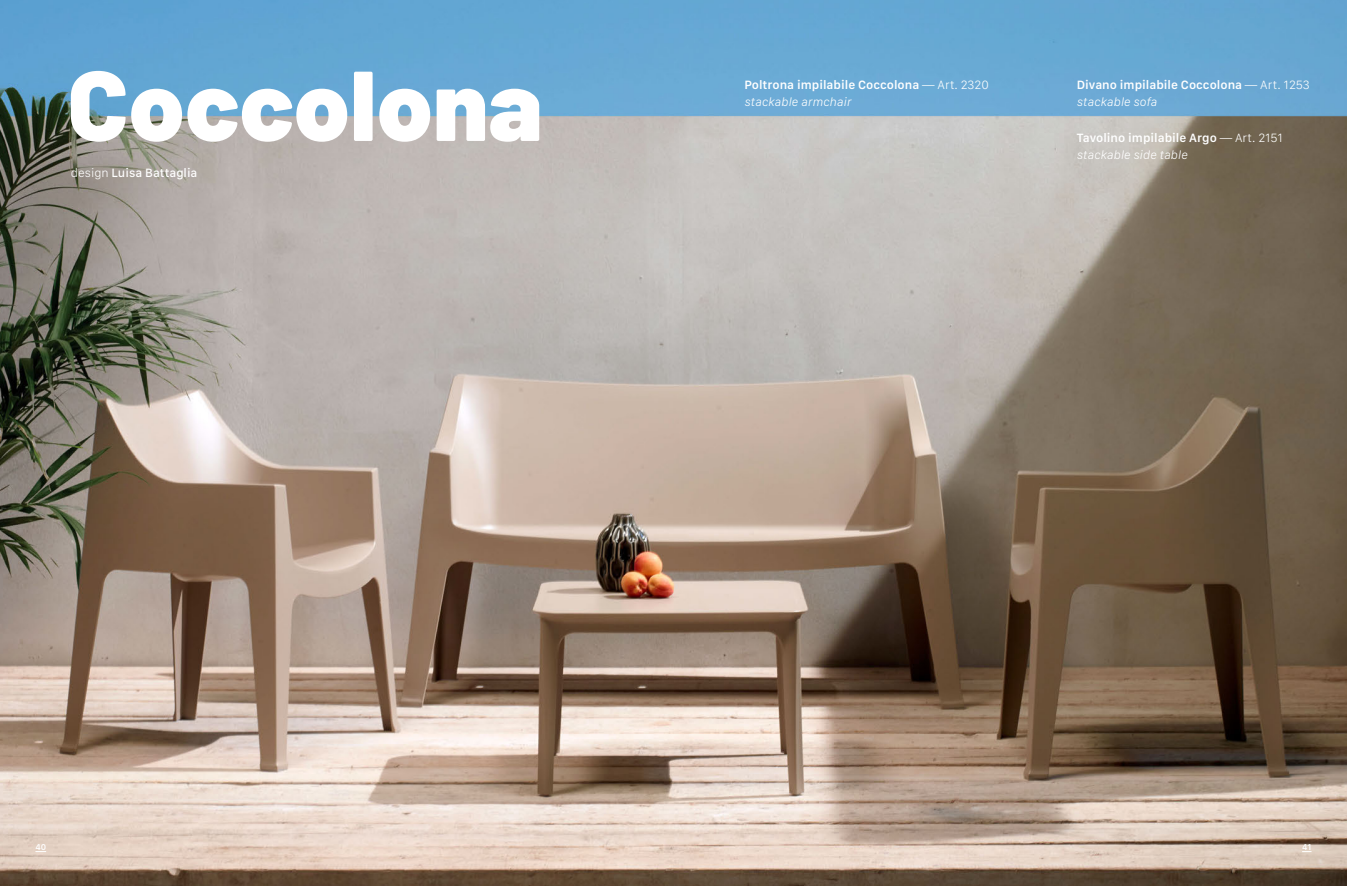
<style>
.page{position:relative;width:1347px;height:886px;background:#fff}
.page>*{position:absolute;margin:0;border:0;box-sizing:border-box;transform-origin:0 0}
.t1{font:600 12.5px "San Francisco Text";color:#fff}
.t2{font:italic 300 12.5px "San Francisco Text";color:#fff}
.t3{font:500 12.5px "San Francisco Text";color:#fff}
.t4{font:600 8.75px "San Francisco Text";color:#fff}
.s1{font-weight:300}
</style>
<div class="page">
<img style="left:0;top:0;width:1346px;height:886px">
<svg style="left:71px;top:71px;width:468px;height:71px"></svg>
<p class="t3" style="left:71px;top:165px;width:128px"><span class="s1">design</span> Luisa Battaglia</p>
<p class="t1" style="left:744px;top:77px;width:246px">Poltrona impilabile Coccolona <span class="s1">— Art. 2320</span></p>
<p class="t2" style="left:744px;top:94px;width:108px">stackable armchair</p>
<p class="t1" style="left:1076px;top:77px;width:235px">Divano impilabile Coccolona <span class="s1">— Art. 1253</span></p>
<p class="t2" style="left:1076px;top:94px;width:82px">stackable sofa</p>
<p class="t1" style="left:1076px;top:130px;width:208px">Tavolino impilabile Argo <span class="s1">— Art. 2151</span></p>
<p class="t2" style="left:1076px;top:147px;width:112px">stackable side table</p>
<p class="t4" style="left:35px;top:842px;width:12px">40</p>
<p class="t4" style="left:1302px;top:842px;width:11px">41</p>
</div>
